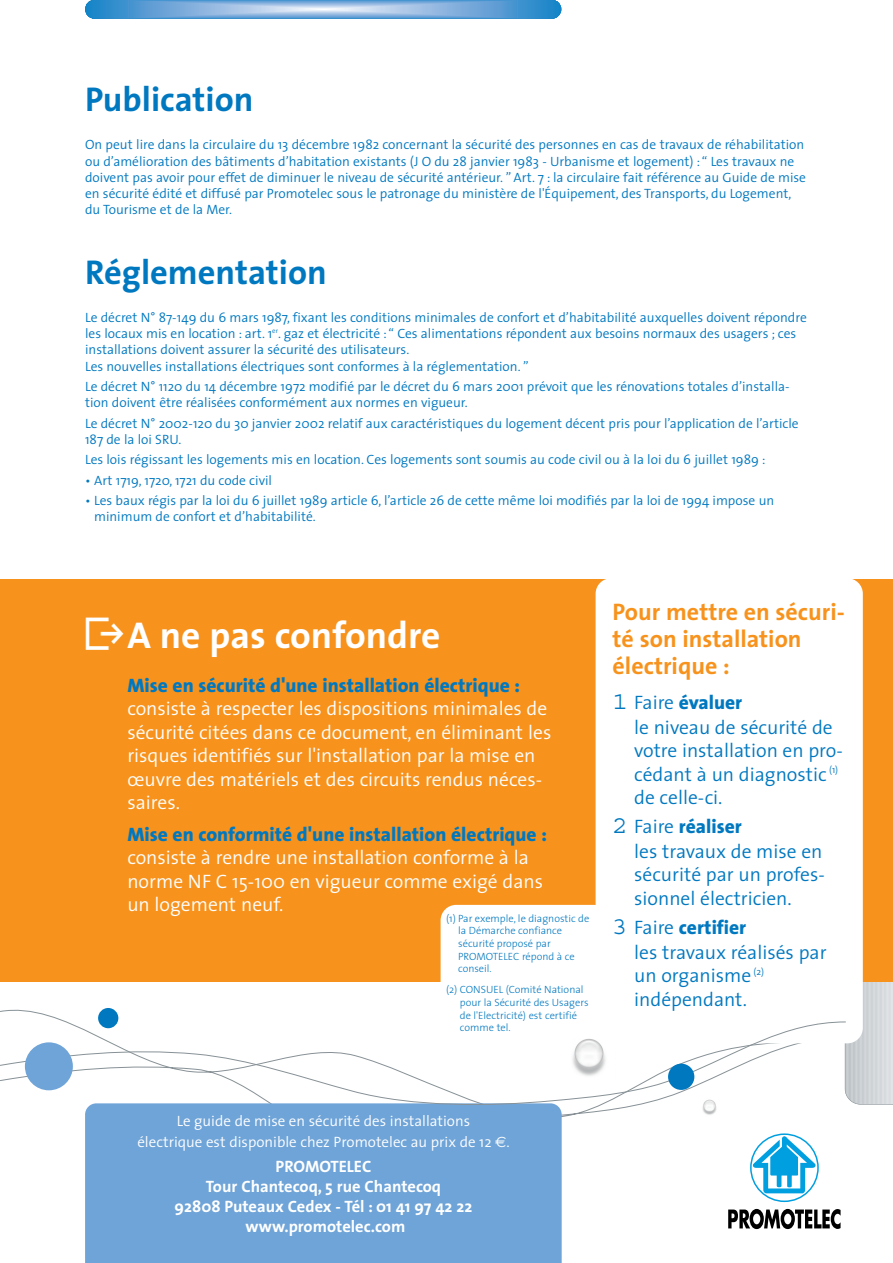
<style>
.page{position:relative;width:893px;height:1263px;background:#fff}
.page>*{position:absolute;margin:0;border:0;box-sizing:border-box;transform-origin:0 0}
.t1{font:700 37.5px "The Sans";color:#fff}
.t2{font:700 34.5px "The Sans";color:#0078c0}
.t3{font:700 24px/27px "The Sans";color:#f7931d}
.t4{font:300 19.5px/23.4px "The Sans";color:#fff}
.t5{font:300 19.5px/23.4px "The Sans";color:#0078c0}
.t6{font:800 19.5px "The Sans";color:#0078c0}
.t7{font:700 16.5px/19.8px "The Sans";color:#fff;text-align:center}
.t8{font:300 15px/21.3px "The Sans";color:#fff;text-align:center}
.t9{font:300 13.5px/16.2px "The Sans";color:#0078c0}
.t10{font:300 10.5px/12.6px "The Sans";color:#0078c0}
.s1{font-family:"Courier";font-weight:400;font-size:25.5px}
.s2{font-weight:800}
.s3{font-family:"Euro Sans";font-weight:400}
</style>
<div class="page">
<hr style="left:892px;top:969px;width:1px;height:135px;background:#dce0e3">
<svg style="left:846px;top:982px;width:46px;height:123px;background:#d2d6d9"></svg>
<div style="left:98px;top:1008px;width:20px;height:20px;background:#0078c0;border-radius:50%"></div>
<img style="left:702px;top:1108px;width:15px;height:7px">
<svg style="left:750px;top:1133px;width:68px;height:69px"></svg>
<svg style="left:752px;top:1136px;width:64px;height:57px"></svg>
<svg style="left:728px;top:1209px;width:112px;height:20px"></svg>
<div style="left:85px;top:1108px;width:476px;height:155px;background:#6fa4d8"></div>
<div style="left:0;top:580px;width:892px;height:402px;background:#f7931d"></div>
<svg style="left:87px;top:0;width:472px;height:18px;background:#75abda"></svg>
<div style="left:595px;top:578px;width:267px;height:465px;background:#fff;border-radius:16px"></div>
<div style="left:440px;top:905px;width:169px;height:126px;background:#fff;border-radius:16px"></div>
<svg style="left:0;top:1022px;width:846px;height:86px"></svg>
<div style="left:668px;top:1064px;width:26px;height:26px;background:#0078c0;border-radius:50%"></div>
<div style="left:25px;top:1042px;width:48px;height:48px;background:#6fa4d8;border-radius:50%"></div>
<h2 class="t2" style="left:85px;top:86px;width:170px">Publication</h2>
<p class="t9" style="left:85px;top:138px;width:722px">On peut lire dans la circulaire du 13 décembre 1982 concernant la sécurité des personnes en cas de travaux de réhabilitation ou d’amélioration des bâtiments d’habitation existants (J O du 28 janvier 1983 - Urbanisme et logement) : “ Les travaux ne doivent pas avoir pour effet de diminuer le niveau de sécurité antérieur. ” Art. 7 : la circulaire fait référence au Guide de mise en sécurité édité et diffusé par Promotelec sous le patronage du ministère de l'Équipement, des Transports, du Logement, du Tourisme et de la Mer.</p>
<h2 class="t2" style="left:85px;top:259px;width:243px">Réglementation</h2>
<p class="t9" style="left:85px;top:311px;width:723px">Le décret N° 87-149 du 6 mars 1987, fixant les conditions minimales de confort et d’habitabilité auxquelles doivent répondre les locaux mis en location : art. 1<sup>er</sup>. gaz et électricité : “ Ces alimentations répondent aux besoins normaux des usagers ; ces installations doivent assurer la sécurité des utilisateurs.<br>Les nouvelles installations électriques sont conformes à la réglementation. ”</p>
<p class="t9" style="left:85px;top:380px;width:706px">Le décret N° 1120 du 14 décembre 1972 modifié par le décret du 6 mars 2001 prévoit que les rénovations totales d’installa&shy;tion doivent être réalisées conformément aux normes en vigueur.</p>
<p class="t9" style="left:85px;top:416px;width:715px">Le décret N° 2002-120 du 30 janvier 2002 relatif aux caractéristiques du logement décent pris pour l’application de l’article<br>187 de la loi SRU.</p>
<p class="t9" style="left:85px;top:453px;width:682px">Les lois régissant les logements mis en location. Ces logements sont soumis au code civil ou à la loi du 6 juillet 1989 :</p>
<p class="t9" style="left:85px;top:473px;width:188px">• Art 1719, 1720, 1721 du code civil</p>
<p class="t9" style="left:94px;top:494px;width:681px;text-indent:-9px">• Les baux régis par la loi du 6 juillet 1989 article 6, l’article 26 de cette même loi modifiés par la loi de 1994 impose un minimum de confort et d’habitabilité.</p>
<h1 class="t1" style="left:127px;top:621px;width:314px">A ne pas confondre</h1>
<h3 class="t6" style="left:127px;top:678px;width:394px">Mise en sécurité d'une installation électrique :</h3>
<h3 class="t4" style="left:127px;top:699px;width:425px">consiste à respecter les dispositions minimales de sécurité citées dans ce document, en éliminant les risques identifiés sur l'installation par la mise en œuvre des matériels et des circuits rendus néces&shy;saires.</h3>
<h3 class="t6" style="left:127px;top:827px;width:421px">Mise en conformité d'une installation électrique :</h3>
<h3 class="t4" style="left:127px;top:848px;width:417px">consiste à rendre une installation conforme à la norme NF C 15-100 en vigueur comme exigé dans un logement neuf.</h3>
<p class="t10" style="left:458px;top:913px;width:133px;text-indent:-12px">(1) Par exemple, le diagnostic de la Démarche confiance sécurité proposé par<br>PROMOTELEC répond à ce conseil.</p>
<p class="t10" style="left:460px;top:984px;width:130px;text-indent:-14px">(2) CONSUEL (Comité National pour la Sécurité des Usagers de l'Electricité) est certifié comme tel.</p>
<h3 class="t3" style="left:612px;top:601px;width:234px">Pour mettre en sécuri&shy;té son installation électrique :</h3>
<h3 class="t5" style="left:634px;top:692px;width:200px;line-height:25.2px;text-indent:-22px"><span class="s1">1</span> Faire <span class="s2">évaluer<br></span>le niveau de sécurité de</h3>
<h3 class="t5" style="left:634px;top:741px;width:210px">votre installation en pro&shy;cédant à un diagnostic <sup>(1) </sup>de celle-ci.</h3>
<h3 class="t5" style="left:634px;top:816px;width:190px;line-height:25.2px;text-indent:-22px"><span class="s1">2</span> Faire <span class="s2">réaliser<br></span>les travaux de mise en</h3>
<h3 class="t5" style="left:634px;top:865px;width:192px">sécurité par un profes&shy;sionnel électricien.</h3>
<h3 class="t5" style="left:634px;top:917px;width:194px;line-height:25.2px;text-indent:-22px"><span class="s1">3</span> Faire <span class="s2">certifier<br></span>les travaux réalisés par</h3>
<h3 class="t5" style="left:634px;top:966px;width:131px">un organisme <sup>(2) </sup>indépendant.</h3>
<p class="t8" style="left:137px;top:1111px;width:374px">Le guide de mise en sécurité des installations<br>électrique est disponible chez Promotelec au prix de 12 <span class="s3">€</span>.</p>
<p class="t7" style="left:175px;top:1159px;width:299px">PROMOTELEC<br>Tour Chantecoq, 5 rue Chantecoq<br>92808 Puteaux Cedex - Tél : 01 41 97 42 22 www.promotelec.com</p>
</div>
